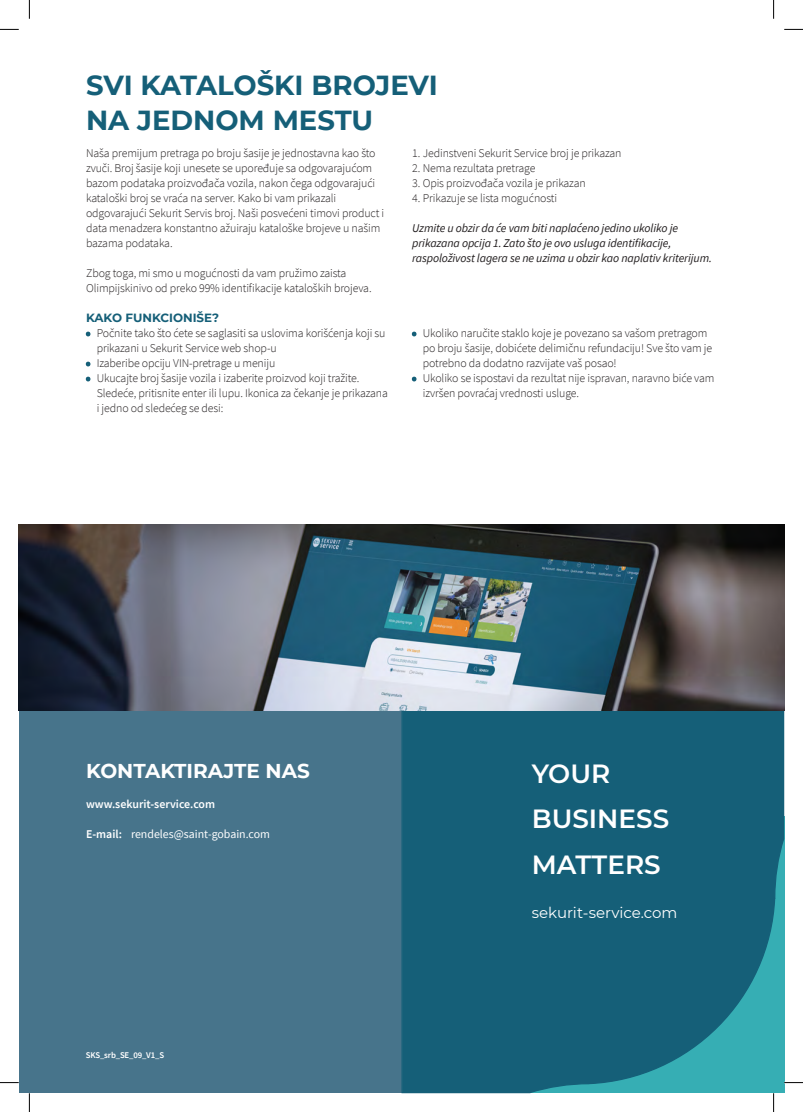
<style>
.page{position:relative;width:803px;height:1112px;background:#fff}
.page>*{position:absolute;margin:0;border:0;box-sizing:border-box;transform-origin:0 0}
.t1{font:700 27.5px/35px "Montserrat";color:#155f78}
.t2{font:600 26.25px/45.6px "Montserrat";color:#fff}
.t3{font:700 20px "Montserrat";color:#fff}
.t4{font:15px "Montserrat";color:#fff}
.t5{font:300 11.88px/15px "Source Sans Pro";letter-spacing:-.01em;color:#231f20}
.t6{font:italic 11.88px/15px "Source Sans Pro";letter-spacing:-.01em;color:#231f20}
.t7{font:11.88px "Source Sans Pro";color:#fff}
.t8{font:600 11.88px "Source Sans Pro";color:#fff}
.t9{font:700 11.88px "Montserrat";color:#155f78}
.t10{font:600 8.75px "Source Sans Pro";letter-spacing:-.02em;color:#fff}
.s1{font-weight:700;color:#155f78}
.s2{font-weight:600}
</style>
<div class="page">
<div style="left:19px;top:710px;width:382px;height:382px;background:#47748b"></div>
<svg style="left:401px;top:710px;width:383px;height:382px;background:#18657c"></svg>
<img style="left:19px;top:524px;width:765px;height:186px">
<svg style="left:0;top:29px;width:19px;height:1px"></svg>
<svg style="left:784px;top:29px;width:19px;height:1px"></svg>
<svg style="left:0;top:1082px;width:19px;height:1px"></svg>
<svg style="left:784px;top:1081px;width:19px;height:2px"></svg>
<svg style="left:29px;top:0;width:1px;height:19px"></svg>
<svg style="left:29px;top:1092px;width:1px;height:19px"></svg>
<svg style="left:773px;top:0;width:1px;height:19px"></svg>
<svg style="left:773px;top:1092px;width:1px;height:19px"></svg>
<h1 class="t1" style="left:86px;top:66px;width:353px">SVI KATALOŠKI BROJEVI<br>NA JEDNOM MESTU</h1>
<p class="t5" style="left:86px;top:145px;width:300px">Naša premijum pretraga po broju šasije je jednostavna kao što zvuči. Broj šasije koji unesete se upoređuje sa odgovarajućom bazom podataka proizvođača vozila, nakon čega odgovarajući kataloški broj se vraća na server. Kako bi vam prikazali odgovarajući Sekurit Servis broj. Naši posvećeni timovi product i data menadzera konstantno ažuiraju kataloške brojeve u našim bazama podataka.</p>
<p class="t5" style="left:86px;top:265px;width:287px">Zbog toga, mi smo u mogućnosti da vam pružimo zaista<br>Olimpijskinivo od preko 99% identifikacije kataloških brojeva.</p>
<p class="t9" style="left:86px;top:309px;width:134px">KAKO FUNKCIONIŠE?</p>
<p class="t5" style="left:97px;top:325px;width:290px;text-indent:-11px"><span class="s1">•</span> Počnite tako što ćete se saglasiti sa uslovima korišćenja koji su prikazani u Sekurit Service web shop-u</p>
<p class="t5" style="left:86px;top:355px;width:191px"><span class="s1">•</span> Izaberibe opciju VIN-pretrage u meniju</p>
<p class="t5" style="left:97px;top:370px;width:293px;text-indent:-11px"><span class="s1">•</span> Ukucajte broj šasije vozila i izaberite proizvod koji tražite.<br>Sledeće, pritisnite enter ili lupu. Ikonica za čekanje je prikazana i jedno od sledećeg se desi:</p>
<p class="t5" style="left:412px;top:145px;width:211px">1. Jedinstveni Sekurit Service broj je prikazan</p>
<p class="t5" style="left:412px;top:160px;width:125px">2. Nema rezultata pretrage</p>
<p class="t5" style="left:412px;top:175px;width:175px">3. Opis proizvođača vozila je prikazan</p>
<p class="t5" style="left:412px;top:190px;width:147px">4. Prikazuje se lista mogućnosti</p>
<p class="t6" style="left:412px;top:220px;width:301px">Uzmite u obzir da će vam biti naplaćeno jedino ukoliko je prikazana opcija 1. Zato što je ovo usluga identifikacije, raspoloživost lagera se ne uzima u obzir kao naplativ kriterijum.</p>
<p class="t5" style="left:423px;top:325px;width:291px;text-indent:-11px"><span class="s1">•</span> Ukoliko naručite staklo koje je povezano sa vašom pretragom po broju šasije, dobićete delimičnu refundaciju! Sve što vam je potrebno da dodatno razvijate vaš posao!</p>
<p class="t5" style="left:423px;top:370px;width:293px;text-indent:-11px"><span class="s1">•</span> Ukoliko se ispostavi da rezultat nije ispravan, naravno biće vam izvršen povraćaj vrednosti usluge.</p>
<h3 class="t3" style="left:86px;top:756px;width:225px">KONTAKTIRAJTE NAS</h3>
<p class="t8" style="left:86px;top:796px;width:131px">www.sekurit-service.com</p>
<p class="t7" style="left:86px;top:826px;width:185px"><span class="s2">E-mail:</span> rendeles@saint-gobain.com</p>
<p class="t10" style="left:86px;top:1049px;width:80px">SKS_srb_SE_09_V1_S</p>
<h2 class="t2" style="left:532px;top:749px;width:139px">YOUR<br>BUSINESS<br>MATTERS</h2>
<p class="t4" style="left:532px;top:901px;width:147px">sekurit-service.com</p>
</div>
